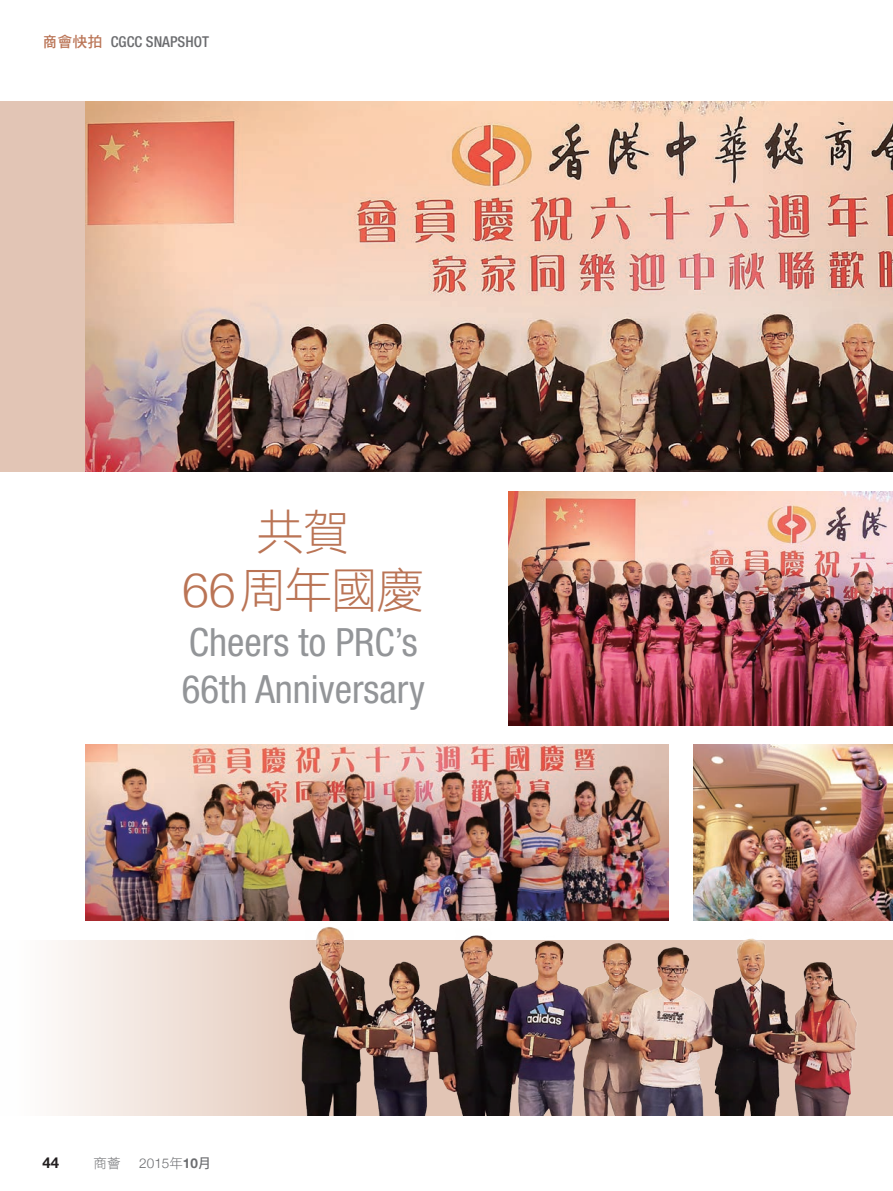
<style>
.page{position:relative;width:893px;height:1191px;background:#fff}
.page>*{position:absolute;margin:0;border:0;box-sizing:border-box;transform-origin:0 0}
.t1{font:48px/57.6px "DF Hei Std W3";letter-spacing:-.045em;color:#ba7455;text-align:center}
.t2{font:condensed 39px/46.8px "Helvetica Neue";color:#939598}
.t3{font:500 condensed 15px "Helvetica Neue LT Std";color:#6c6d70}
.t4{font:700 15px "Helvetica Neue";color:#231f20}
.t5{font:300 13.5px "Helvetica Neue";color:#6c6d70}
.t6{font:13.5px "DF Hei Std W3";color:#6c6d70}
.s1{font-family:"DF Hei Std W7";font-weight:400;font-stretch:normal;color:#ba7455}
.s2{font-family:"Helvetica Neue";font-weight:300}
.s3{font-family:"DF Hei Std W3";font-weight:400}
.s4{font-weight:700}
.s5{font-family:"DF Hei Std W7";font-weight:400}
</style>
<div class="page">
<svg style="left:56px;top:940px;width:837px;height:175px;background:#efdfd7"></svg>
<div style="left:0;top:101px;width:893px;height:371px;background:#e2c5b5"></div>
<img style="left:85px;top:101px;width:808px;height:371px">
<img style="left:694px;top:745px;width:199px;height:175px">
<img style="left:509px;top:491px;width:384px;height:234px">
<img style="left:85px;top:745px;width:583px;height:175px">
<img style="left:274px;top:920px;width:591px;height:195px">
<p class="t3" style="left:43px;top:33px;width:168px"><span class="s1">商會快拍</span> CGCC SNAPSHOT</p>
<p class="t1" style="left:182px;top:502px;width:244px">共賀<br><span class="s2">66</span>周年國慶</p>
<p class="t2" style="left:182px;top:619px;width:245px">Cheers to PRC’s<br>66th Anniversary</p>
<p class="t4" style="left:43px;top:1150px;width:18px">44</p>
<p class="t6" style="left:94px;top:1155px;width:29px">商薈</p>
<p class="t5" style="left:139px;top:1152px;width:74px">2015<span class="s3">年</span><span class="s4">10</span><span class="s5">月</span></p>
</div>
